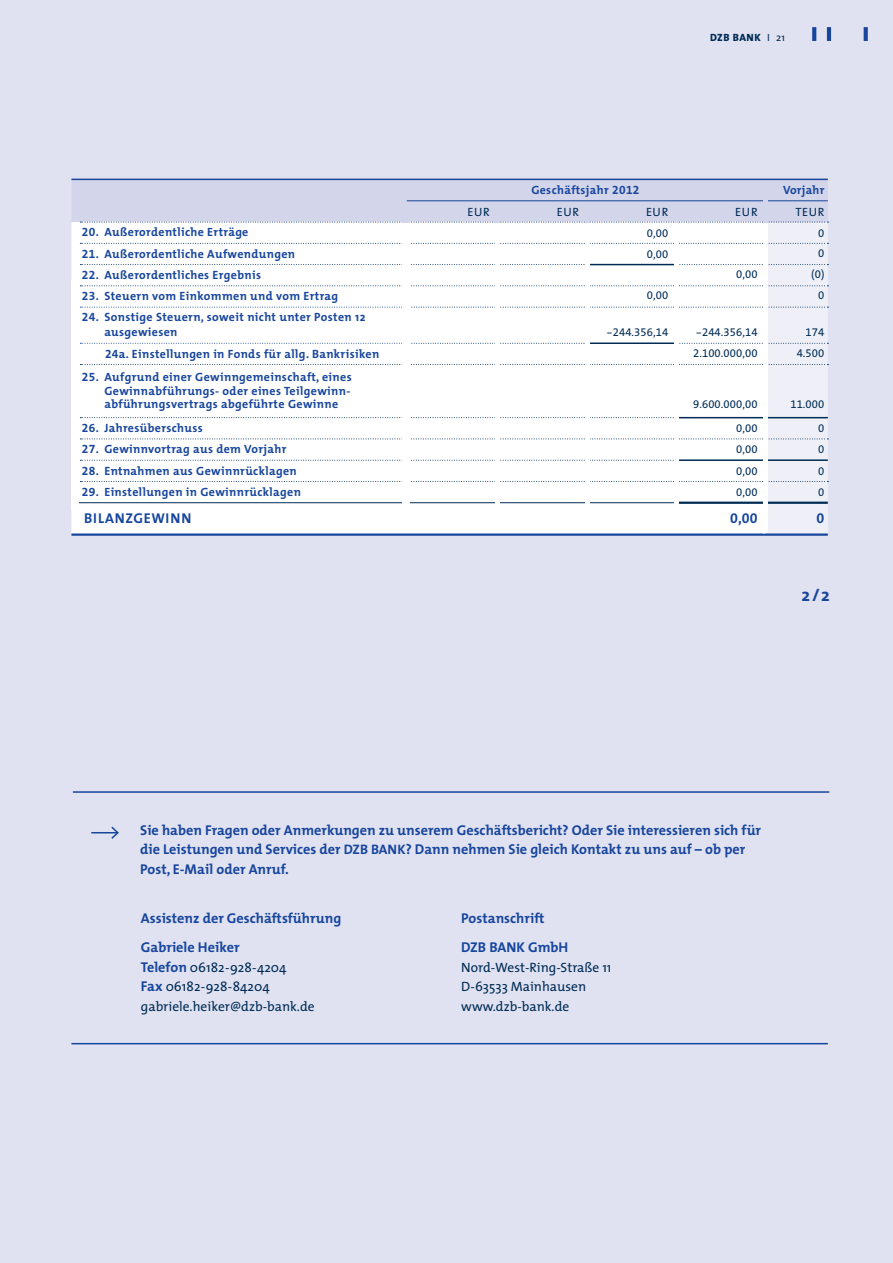
<style>
.page{position:relative;width:893px;height:1263px;background:#e0e2f1}
.page>*{position:absolute;margin:0;border:0;box-sizing:border-box;transform-origin:0 0}
.t1{font:700 18px "The Mix";color:#18469d}
.t2{font:700 14.25px/29.2px "The Mix";color:#18469d}
.t3{font:700 14.25px "The Mix";letter-spacing:.05em;color:#18469d}
.t4{font:14.25px "The Mix Bold Expert";color:#18469d}
.t5{font:13.5px/19.5px "The Mix";color:#002c55}
.t6{font:700 12px/13.5px "The Mix";letter-spacing:.03em;color:#18469d}
.t7{font:12px "The Mix";letter-spacing:.05em;color:#002c55}
.t8{font:11.25px "The Mix Expert";letter-spacing:.01em;color:#002c55}
.t9{font:800 10.5px "The Mix";letter-spacing:.05em;color:#002c55}
.s1{font-weight:400}
.s2{font-family:"The Mix Bold Expert";font-weight:400}
.s3{font-size:13.8px}
.s4{font-weight:700;font-size:14.25px;color:#18469d}
</style>
<div class="page">
<svg style="left:812px;top:27px;width:4px;height:14px"></svg>
<hr style="left:827px;top:27px;width:4px;height:14px;background:#18469d">
<svg style="left:864px;top:27px;width:4px;height:14px"></svg>
<hr style="left:71px;top:533px;width:757px;height:3px;background:#18469d">
<svg style="left:71px;top:180px;width:757px;height:355px"></svg>
<hr style="left:71px;top:502px;width:604px;height:1px;background:#002c55">
<hr style="left:675px;top:502px;width:153px;height:2px;background:#002c55">
<hr style="left:71px;top:179px;width:757px;height:1px;background:#18469d">
<div style="left:495px;top:222px;width:5px;height:299px;background:#fff"></div>
<hr style="left:585px;top:222px;width:4px;height:299px;background:#fff">
<div style="left:674px;top:222px;width:5px;height:299px;background:#fff"></div>
<div style="left:763px;top:222px;width:5px;height:311px;background:#fff"></div>
<div style="left:402px;top:222px;width:8px;height:299px;background:#fff"></div>
<div style="left:763px;top:187px;width:5px;height:35px;background:#d3d5ea"></div>
<div style="left:674px;top:207px;width:5px;height:15px;background:#d3d5ea"></div>
<hr style="left:585px;top:207px;width:4px;height:15px;background:#d3d5ea">
<div style="left:495px;top:207px;width:5px;height:15px;background:#d3d5ea"></div>
<div style="left:402px;top:207px;width:8px;height:15px;background:#d3d5ea"></div>
<div style="left:71px;top:281px;width:8px;height:230px;background:#fff"></div>
<svg style="left:91px;top:826px;width:28px;height:13px"></svg>
<hr style="left:73px;top:791px;width:756px;height:2px;background:#18469d">
<hr style="left:71px;top:1043px;width:757px;height:1px;background:#18469d">
<p class="t9" style="left:710px;top:33px;width:77px">DZB BANK <span class="s1">I 21</span></p>
<p class="t6" style="left:531px;top:184px;width:110px">Geschäftsjahr <span class="s2">2012</span></p>
<p class="t6" style="left:783px;top:184px;width:43px">Vorjahr</p>
<p class="t7" style="left:467px;top:207px;width:24px">EUR</p>
<p class="t7" style="left:557px;top:207px;width:24px">EUR</p>
<p class="t7" style="left:646px;top:207px;width:24px">EUR</p>
<p class="t7" style="left:735px;top:207px;width:24px">EUR</p>
<p class="t7" style="left:795px;top:207px;width:31px">TEUR</p>
<p class="t6" style="left:82px;top:227px;width:168px"><span class="s2">20.</span> Außerordentliche Erträge</p>
<p class="t8" style="left:647px;top:226px;width:23px">0,00</p>
<p class="t8" style="left:818px;top:226px;width:8px">0</p>
<p class="t6" style="left:82px;top:248px;width:215px"><span class="s2">21.</span> Außerordentliche Aufwendungen</p>
<p class="t8" style="left:647px;top:247px;width:23px">0,00</p>
<p class="t8" style="left:818px;top:246px;width:8px">0</p>
<p class="t6" style="left:82px;top:269px;width:181px"><span class="s2">22.</span> Außerordentliches Ergebnis</p>
<p class="t8" style="left:736px;top:268px;width:23px">0,00</p>
<p class="t8" style="left:811px;top:268px;width:15px">(0)</p>
<p class="t6" style="left:82px;top:290px;width:258px"><span class="s2">23.</span> Steuern vom Einkommen und vom Ertrag</p>
<p class="t8" style="left:647px;top:289px;width:23px">0,00</p>
<p class="t8" style="left:818px;top:289px;width:8px">0</p>
<p class="t6" style="left:104px;top:311px;width:263px;line-height:15px;text-indent:-22px"><span class="s2">24.</span> Sonstige Steuern, soweit nicht unter Posten 12 ausgewiesen</p>
<p class="t8" style="left:606px;top:325px;width:63px">-244.356,14</p>
<p class="t8" style="left:696px;top:325px;width:63px">-244.356,14</p>
<p class="t8" style="left:806px;top:325px;width:20px">174</p>
<p class="t6" style="left:105px;top:348px;width:276px"><span class="s2">24</span>a. Einstellungen in Fonds für allg. Bankrisiken</p>
<p class="t8" style="left:693px;top:346px;width:66px">2.100.000,00</p>
<p class="t8" style="left:797px;top:346px;width:29px">4.500</p>
<p class="t6" style="left:104px;top:371px;width:249px;text-align:justify;text-indent:-22px"><span class="s2">25.</span> Aufgrund einer Gewinngemeinschaft, eines Gewinnabführungs- oder eines Teilgewinn&shy;abführungsvertrags abgeführte Gewinne</p>
<p class="t8" style="left:693px;top:398px;width:66px">9.600.000,00</p>
<p class="t8" style="left:790px;top:398px;width:36px">11.000</p>
<p class="t6" style="left:82px;top:422px;width:122px"><span class="s2">26.</span> Jahresüberschuss</p>
<p class="t8" style="left:736px;top:422px;width:23px">0,00</p>
<p class="t8" style="left:818px;top:422px;width:8px">0</p>
<p class="t6" style="left:82px;top:443px;width:206px"><span class="s2">27.</span> Gewinnvortrag aus dem Vorjahr</p>
<p class="t8" style="left:736px;top:443px;width:23px">0,00</p>
<p class="t8" style="left:818px;top:443px;width:8px">0</p>
<p class="t6" style="left:82px;top:465px;width:216px"><span class="s2">28.</span> Entnahmen aus Gewinnrücklagen</p>
<p class="t8" style="left:736px;top:464px;width:23px">0,00</p>
<p class="t8" style="left:818px;top:464px;width:8px">0</p>
<p class="t6" style="left:82px;top:486px;width:220px"><span class="s2">29.</span> Einstellungen in Gewinnrücklagen</p>
<p class="t8" style="left:736px;top:485px;width:23px">0,00</p>
<p class="t8" style="left:818px;top:485px;width:8px">0</p>
<p class="t3" style="left:84px;top:513px;width:109px">BILANZGEWINN</p>
<p class="t4" style="left:730px;top:510px;width:29px">0,00</p>
<p class="t4" style="left:817px;top:510px;width:9px">0</p>
<h1 class="t1" style="left:801px;top:588px;width:30px">2/2</h1>
<p class="t2" style="left:140px;top:822px;width:622px;line-height:19.5px">Sie haben Fragen oder Anmerkungen zu unserem Geschäftsbericht? Oder Sie interessieren sich für die Leistungen und Services der <span class="s3">DZB BANK</span>? Dann nehmen Sie gleich Kontakt zu uns auf – ob per<br>Post, E-Mail oder Anruf.</p>
<p class="t2" style="left:141px;top:905px;width:202px">Assistenz der Geschäftsführung<br>Gabriele Heiker</p>
<p class="t5" style="left:141px;top:958px;width:175px"><span class="s4">Telefon</span> 06182-928-4204<br><span class="s4">Fax</span> 06182-928-84204 gabriele.heiker@dzb-bank.de</p>
<p class="t2" style="left:461px;top:905px;width:109px">Postanschrift<br>DZB BANK GmbH</p>
<p class="t5" style="left:461px;top:958px;width:152px">Nord-West-Ring-Straße 11<br>D-63533 Mainhausen www.dzb-bank.de</p>
</div>
